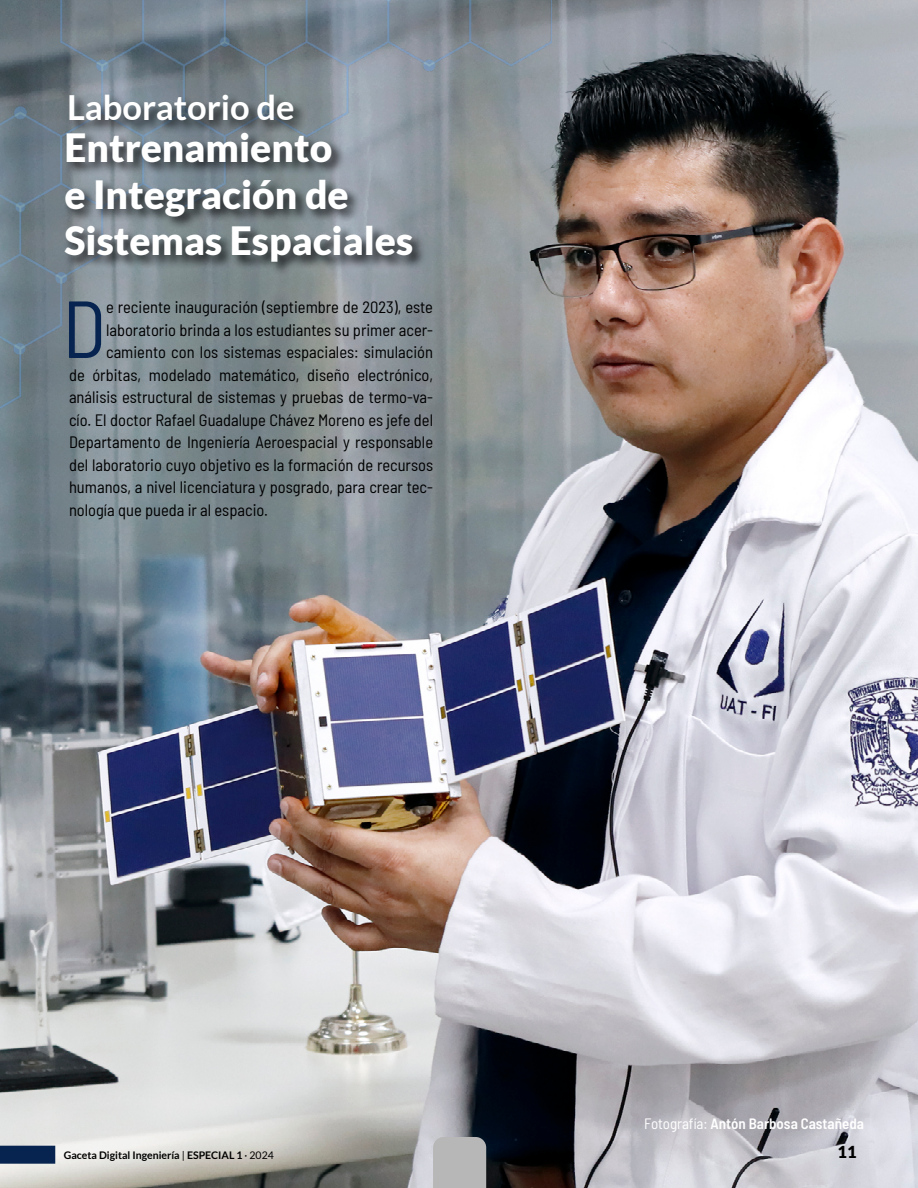
<style>
.page{position:relative;width:918px;height:1188px;background:#fff}
.page>*{position:absolute;margin:0;border:0;box-sizing:border-box;transform-origin:0 0}
.t1{font:semi-condensed 80.85px "Barlow";color:#072450}
.t2{font:900 39px/46.8px "Lato";color:#fff}
.t3{font:700 34.5px "Lato";color:#fff}
.t4{font:semi-condensed 16.5px "Barlow";color:#000}
.t5{font:900 16.5px "Lato";color:#000}
.t6{font:600 semi-condensed 15px "Barlow";color:#fff}
.t7{font:700 10.5px "Lato";color:#000}
.s1{font-weight:400}
</style>
<div class="page">
<img style="left:0;top:0;width:918px;height:1188px">
<div style="left:433px;top:1137px;width:53px;height:51px;background:#b7b7b7"></div>
<img style="left:0;top:0;width:551px;height:629px">
<div style="left:0;top:1146px;width:55px;height:18px;background:#072450"></div>
<div style="left:67px;top:92px;width:240px;height:42px;background:#000;opacity:.75"></div>
<div style="left:63px;top:130px;width:363px;height:146px;background:#000;opacity:.75"></div>
<h3 class="t3" style="left:67px;top:87px;width:229px">Laboratorio de</h3>
<h2 class="t2" style="left:64px;top:123px;width:350px">Entrenamiento<br>e Integración de<br>Sistemas Espaciales</h2>
<h1 class="t1" style="left:62px;top:271px;width:45px">D</h1>
<p class="t4" style="left:106px;top:295px;width:328px">e reciente inauguración (septiembre de 2023), este</p>
<p class="t4" style="left:106px;top:318px;width:328px">laboratorio brinda a los estudiantes su primer acer-</p>
<p class="t4" style="left:106px;top:340px;width:328px">camiento con los sistemas espaciales: simulación</p>
<p class="t4" style="left:69px;top:363px;width:366px">de órbitas, modelado matemático, diseño electrónico,</p>
<p class="t4" style="left:69px;top:385px;width:366px">análisis estructural de sistemas y pruebas de termo-va-</p>
<p class="t4" style="left:69px;top:408px;width:366px">cío. El doctor Rafael Guadalupe Chávez Moreno es jefe del</p>
<p class="t4" style="left:69px;top:430px;width:366px">Departamento de Ingeniería Aeroespacial y responsable</p>
<p class="t4" style="left:69px;top:453px;width:366px">del laboratorio cuyo objetivo es la formación de recursos</p>
<p class="t4" style="left:69px;top:475px;width:366px">humanos, a nivel licenciatura y posgrado, para crear tec-</p>
<p class="t4" style="left:69px;top:498px;width:201px">nología que pueda ir al espacio.</p>
<p class="t7" style="left:64px;top:1149px;width:212px">Gaceta Digital Ingeniería <span class="s1">|</span> ESPECIAL 1 <span class="s1">· 2024</span></p>
<p class="t6" style="left:644px;top:1113px;width:221px"><span class="s1">Fotografía:</span> Antón Barbosa Castañeda</p>
<p class="t5" style="left:838px;top:1143px;width:21px">11</p>
</div>
